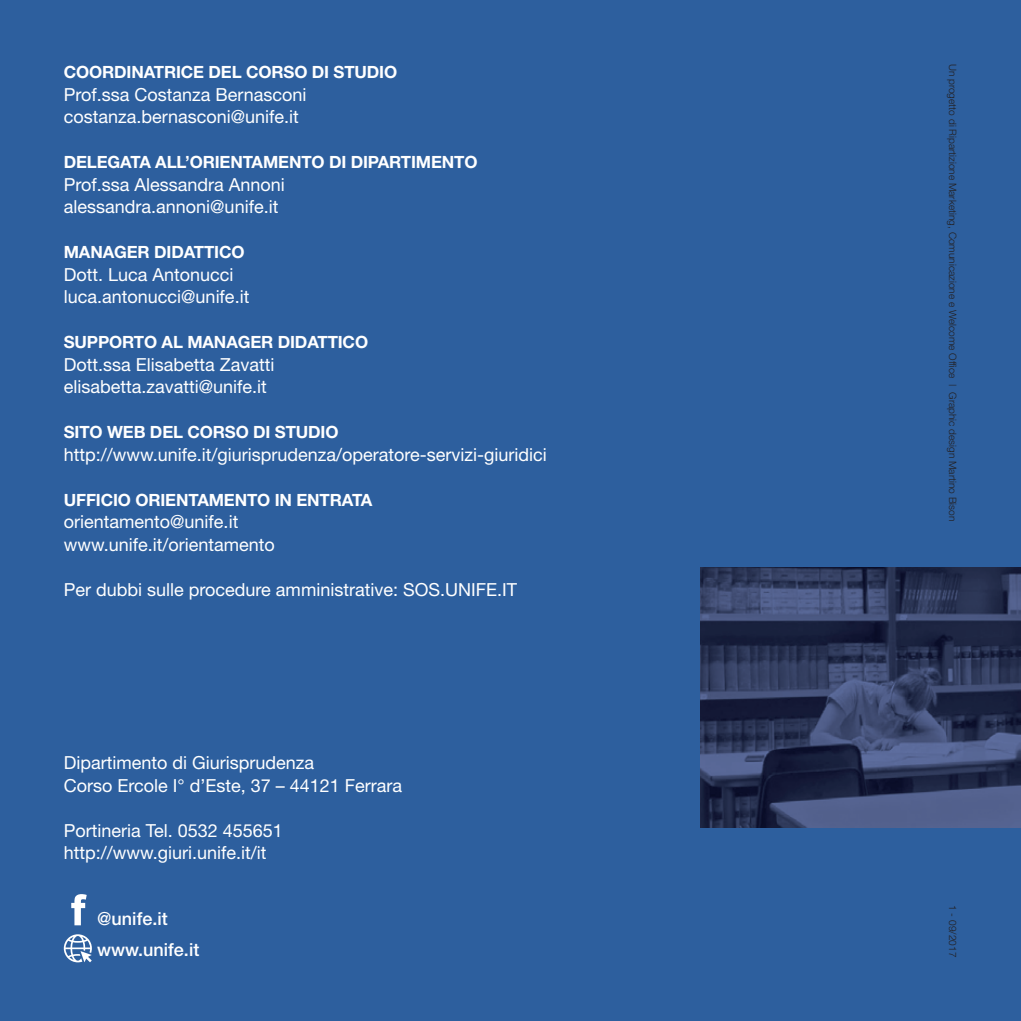
<style>
.page{position:relative;width:1021px;height:1021px;background:#fff}
.page>*{position:absolute;margin:0;border:0;box-sizing:border-box;transform-origin:0 0}
.t1{font:18px/22.5px "Helvetica Neue";color:#fff}
.t2{font:500 18px/31.5px "Helvetica Neue";color:#fff}
.t3{font:700 16.88px "Helvetica Neue";letter-spacing:-.01em;color:#fff}
.t4{font:300 10.12px "Helvetica Neue";color:#231f20}
</style>
<div class="page">
<div style="left:0;top:0;width:1020px;height:1020px;background:#2d5f9e"></div>
<img style="left:700px;top:568px;width:320px;height:260px">
<svg style="left:71px;top:894px;width:16px;height:31px"></svg>
<svg style="left:64px;top:934px;width:28px;height:28px"></svg>
<p class="t3" style="left:64px;top:62px;width:335px">COORDINATRICE DEL CORSO DI STUDIO</p>
<p class="t1" style="left:64px;top:83px;width:244px">Prof.ssa Costanza Bernasconi costanza.bernasconi@unife.it</p>
<p class="t3" style="left:64px;top:152px;width:415px">DELEGATA ALL’ORIENTAMENTO DI DIPARTIMENTO</p>
<p class="t1" style="left:64px;top:173px;width:223px">Prof.ssa Alessandra Annoni alessandra.annoni@unife.it</p>
<p class="t3" style="left:64px;top:242px;width:182px">MANAGER DIDATTICO</p>
<p class="t1" style="left:64px;top:263px;width:187px">Dott. Luca Antonucci luca.antonucci@unife.it</p>
<p class="t3" style="left:64px;top:332px;width:306px">SUPPORTO AL MANAGER DIDATTICO</p>
<p class="t1" style="left:64px;top:353px;width:212px">Dott.ssa Elisabetta Zavatti elisabetta.zavatti@unife.it</p>
<p class="t3" style="left:64px;top:422px;width:276px">SITO WEB DEL CORSO DI STUDIO</p>
<p class="t1" style="left:64px;top:443px;width:484px">http://www.unife.it/giurisprudenza/operatore-servizi-giuridici</p>
<p class="t3" style="left:64px;top:489px;width:310px">UFFICIO ORIENTAMENTO IN ENTRATA</p>
<p class="t1" style="left:64px;top:510px;width:212px">orientamento@unife.it www.unife.it/orientamento</p>
<p class="t1" style="left:64px;top:578px;width:455px">Per dubbi sulle procedure amministrative: SOS.UNIFE.IT</p>
<p class="t1" style="left:64px;top:751px;width:340px">Dipartimento di Giurisprudenza<br>Corso Ercole I° d’Este, 37 – 44121 Ferrara</p>
<p class="t1" style="left:64px;top:818px;width:221px">Portineria Tel. 0532 455651 http://www.giuri.unife.it/it</p>
<p class="t2" style="left:97px;top:902px;width:104px">@unife.it www.unife.it</p>
<p class="t4" style="left:958px;top:64px;width:459px;rotate:90deg">Un progetto di Ripartizione Marketing, Comunicazione e Welcome Office | Graphic design Martino Bison</p>
<p class="t4" style="left:958px;top:905px;width:54px;rotate:90deg">1 - 09/2017</p>
</div>
